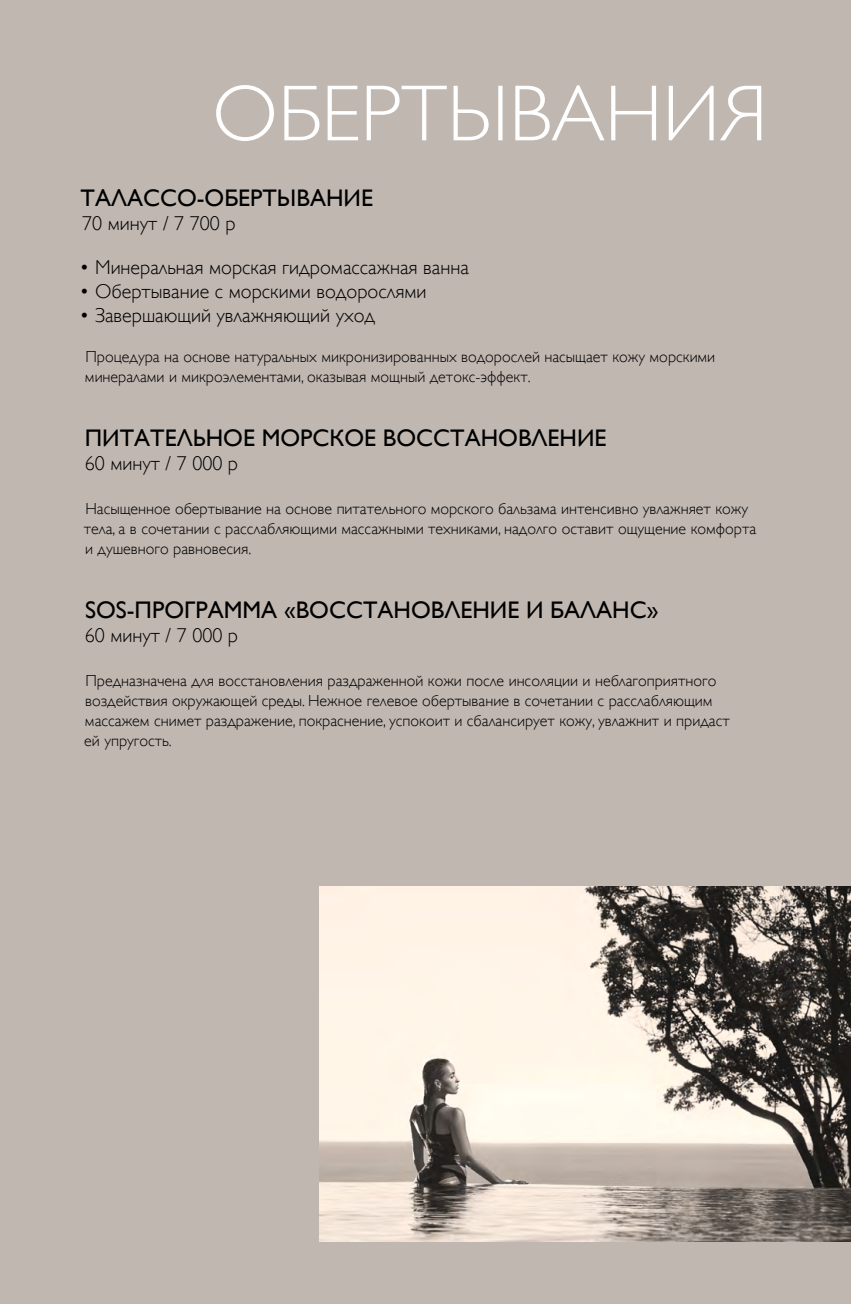
<style>
.page{position:relative;width:851px;height:1304px;background:#fff}
.page>*{position:absolute;margin:0;border:0;box-sizing:border-box;transform-origin:0 0}
.t1{font:80px "Gill Sans Alt One WGL Light";color:#fff}
.t2{font:24px "Gill Sans Alt One WGL";color:#000}
.t3{font:20px "Gill Sans Alt One WGL Light";color:#000}
.t4{font:16px/20px "Gill Sans Alt One WGL Light";color:#000}
</style>
<div class="page">
<div style="left:0;top:0;width:850px;height:1304px;background:#c0b7b1"></div>
<img style="left:319px;top:887px;width:531px;height:355px">
<h1 class="t1" style="left:212px;top:61px;width:557px">ОБЕРТЫВАНИЯ</h1>
<h2 class="t2" style="left:80px;top:182px;width:294px">ТАЛАССО-ОБЕРТЫВАНИЕ</h2>
<p class="t3" style="left:82px;top:211px;width:155px">70 минут / 7 700 р</p>
<p class="t3" style="left:79px;top:255px;width:391px">• Минеральная морская гидромассажная ванна</p>
<p class="t3" style="left:79px;top:279px;width:348px">• Обертывание с морскими водорослями</p>
<p class="t3" style="left:79px;top:303px;width:297px">• Завершающий увлажняющий уход</p>
<p class="t4" style="left:85px;top:347px;width:631px">Процедура на основе натуральных микронизированных водорослей насыщает кожу морскими минералами и микроэлементами, оказывая мощный детокс-эффект.</p>
<h2 class="t2" style="left:85px;top:422px;width:523px">ПИТАТЕЛЬНОЕ МОРСКОЕ ВОССТАНОВЛЕНИЕ</h2>
<p class="t3" style="left:85px;top:451px;width:155px">60 минут / 7 000 р</p>
<p class="t4" style="left:84px;top:499px;width:673px">Насыщенное обертывание на основе питательного морского бальзама интенсивно увлажняет кожу тела, а в сочетании с расслабляющими массажными техниками, надолго оставит ощущение комфорта и душевного равновесия.</p>
<h2 class="t2" style="left:85px;top:594px;width:574px">SOS-ПРОГРАММА «ВОССТАНОВЛЕНИЕ И БАЛАНС»</h2>
<p class="t3" style="left:85px;top:623px;width:155px">60 минут / 7 000 р</p>
<p class="t4" style="left:84px;top:671px;width:646px">Предназначена для восстановления раздраженной кожи после инсоляции и неблагоприятного воздействия окружающей среды. Нежное гелевое обертывание в сочетании с расслабляющим массажем снимет раздражение, покраснение, успокоит и сбалансирует кожу, увлажнит и придаст ей упругость.</p>
</div>
